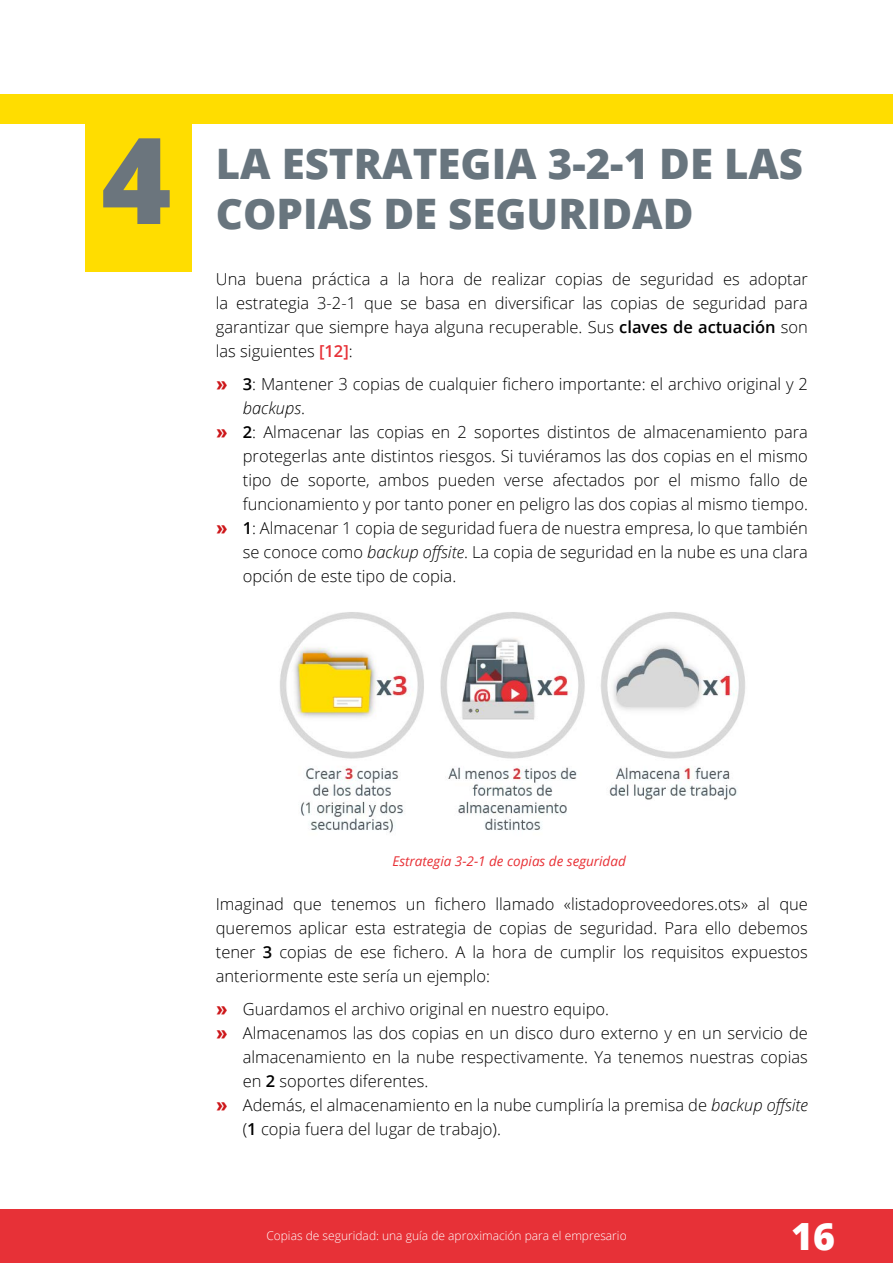
<style>
.page{position:relative;width:893px;height:1263px;background:#fff}
.page>*{position:absolute;margin:0;border:0;box-sizing:border-box;transform-origin:0 0}
.t1{font:800 120px "Open Sans";color:#6b757d}
.t2{font:800 42px "Open Sans";color:#68757e}
.t3{font:800 37.5px "Open Sans";color:#fff}
.t4{font:300 16.5px/24px "Open Sans";color:#000;text-align:justify}
.t5{font:italic 300 16.5px "Open Sans";color:#000}
.t6{font:italic 13.5px "Open Sans";color:#e83136}
.t7{font:300 12px "Open Sans";color:#fff}
.s1{font-weight:600}
.s2{font-weight:600;color:#e73137}
.s3{font-family:"Arial";font-weight:900;font-size:18px;color:#cd171a}
.s4{font-style:normal}
.s5{font-style:italic}
</style>
<div class="page">
<div style="left:0;top:1209px;width:893px;height:54px;background:#e73137"></div>
<div style="left:0;top:95px;width:893px;height:29px;background:#fd0"></div>
<div style="left:85px;top:95px;width:106px;height:177px;background:#fd0"></div>
<img style="left:280px;top:612px;width:465px;height:221px">
<h1 class="t1" style="left:101px;top:89px;width:72px">4</h1>
<h2 class="t2" style="left:216px;top:132px;width:589px">LA ESTRATEGIA 3-2-1 DE LAS</h2>
<h2 class="t2" style="left:216px;top:182px;width:479px">COPIAS DE SEGURIDAD</h2>
<p class="t4" style="left:216px;top:266px;width:594px">Una buena práctica a la hora de realizar copias de seguridad es adoptar la estrategia 3-2-1 que se basa en diversificar las copias de seguridad para garantizar que siempre haya alguna recuperable. Sus <span class="s1">claves de actuación</span> son las siguientes <span class="s2">[12]</span>:</p>
<p class="t4" style="left:216px;top:371px;width:594px"><span class="s3">»</span> <span class="s1">3</span>: Mantener 3 copias de cualquier fichero importante: el archivo original y 2</p>
<p class="t5" style="left:243px;top:396px;width:64px">backups<span class="s4">.</span></p>
<p class="t4" style="left:216px;top:419px;width:594px"><span class="s3">»</span> <span class="s1">2</span>: Almacenar las copias en 2 soportes distintos de almacenamiento para</p>
<p class="t4" style="left:243px;top:443px;width:567px">protegerlas ante distintos riesgos. Si tuviéramos las dos copias en el mismo</p>
<p class="t4" style="left:243px;top:467px;width:567px">tipo de soporte, ambos pueden verse afectados por el mismo fallo de</p>
<p class="t4" style="left:243px;top:491px;width:567px">funcionamiento y por tanto poner en peligro las dos copias al mismo tiempo.</p>
<p class="t4" style="left:216px;top:515px;width:594px"><span class="s3">»</span> <span class="s1">1</span>: Almacenar 1 copia de seguridad fuera de nuestra empresa, lo que también</p>
<p class="t4" style="left:243px;top:539px;width:567px">se conoce como <span class="s5">backup offsite</span>. La copia de seguridad en la nube es una clara</p>
<p class="t4" style="left:243px;top:563px;width:215px">opción de este tipo de copia.</p>
<p class="t6" style="left:393px;top:852px;width:235px">Estrategia 3-2-1 de copias de seguridad</p>
<p class="t4" style="left:216px;top:891px;width:594px">Imaginad que tenemos un fichero llamado «listadoproveedores.ots» al que queremos aplicar esta estrategia de copias de seguridad. Para ello debemos tener <span class="s1">3</span> copias de ese fichero. A la hora de cumplir los requisitos expuestos anteriormente este sería un ejemplo:</p>
<p class="t4" style="left:216px;top:996px;width:395px"><span class="s3">»</span> Guardamos el archivo original en nuestro equipo.</p>
<p class="t4" style="left:216px;top:1020px;width:594px"><span class="s3">»</span> Almacenamos las dos copias en un disco duro externo y en un servicio de</p>
<p class="t4" style="left:243px;top:1044px;width:567px">almacenamiento en la nube respectivamente. Ya tenemos nuestras copias</p>
<p class="t4" style="left:243px;top:1068px;width:187px">en <span class="s1">2</span> soportes diferentes.</p>
<p class="t4" style="left:216px;top:1092px;width:594px"><span class="s3">»</span> Además, el almacenamiento en la nube cumpliría la premisa de <span class="s5">backup offsite</span></p>
<p class="t4" style="left:243px;top:1116px;width:260px">(<span class="s1">1</span> copia fuera del lugar de trabajo).</p>
<p class="t7" style="left:266px;top:1228px;width:362px">Copias de seguridad: una guía de aproximación para el empresario</p>
<h3 class="t3" style="left:791px;top:1208px;width:45px">16</h3>
</div>
